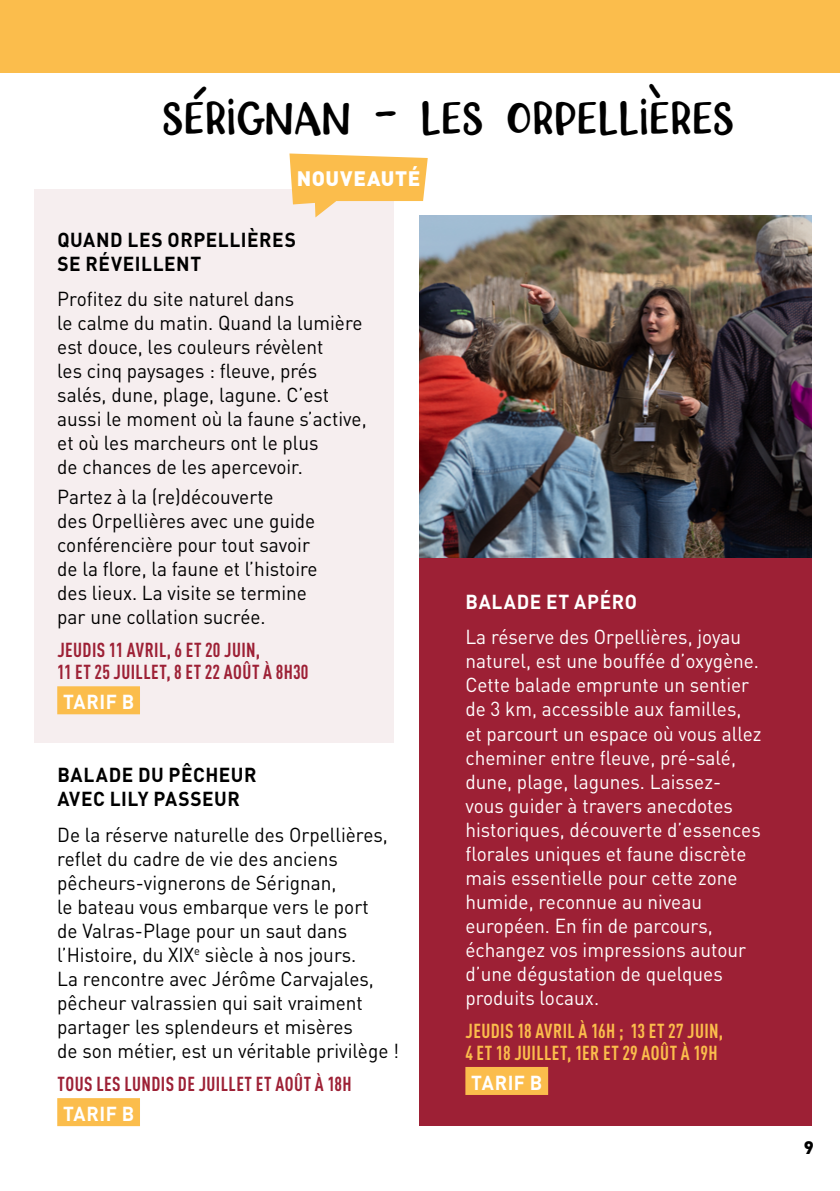
<style>
.page{position:relative;width:840px;height:1191px;background:#fff}
.page>*{position:absolute;margin:0;border:0;box-sizing:border-box;transform-origin:0 0}
.t1{font:43.4px "RWA Honeydew";color:#000;scale:.95 1}
.t2{font:900 20.6px "DIN Pro";letter-spacing:.03em;color:#fff}
.t3{font:20px/24px "DIN Pro";color:#000;scale:.95 1}
.t4{font:20px/24px "DIN Pro";color:#fff;scale:.95 1}
.t5{font:700 condensed 20px/22px "DIN Pro";letter-spacing:.025em;color:#9d2035;scale:.95 1}
.t6{font:700 20px/24px "DIN Pro";letter-spacing:.03em;color:#000;scale:.95 1}
.t7{font:700 condensed 20px/22px "DIN Pro";letter-spacing:.02em;color:#fbbd4c;scale:.95 1}
.t8{font:700 20px "DIN Pro";letter-spacing:.03em;color:#fff;scale:.95 1}
.t9{font:900 18px "DIN Pro";color:#000}
</style>
<div class="page">
<div style="left:0;top:0;width:839px;height:72px;background:#fbbd4c"></div>
<div style="left:419px;top:557px;width:392px;height:568px;background:#9d2035"></div>
<div style="left:34px;top:189px;width:359px;height:554px;background:#f6eeef"></div>
<div style="left:57px;top:686px;width:83px;height:28px;background:#fbbd4c"></div>
<img style="left:419px;top:215px;width:391px;height:342px">
<svg style="left:289px;top:153px;width:138px;height:64px"></svg>
<div style="left:57px;top:1098px;width:83px;height:28px;background:#fbbd4c"></div>
<div style="left:465px;top:1067px;width:83px;height:28px;background:#fbbd4c"></div>
<h1 class="t1" style="left:162px;top:94px;width:603px">SÉRIGNAN - LES ORPELLIÈRES</h1>
<p class="t2" style="left:296px;top:161px;width:125px">NOUVEAUTÉ</p>
<p class="t6" style="left:57px;top:225px;width:252px">QUAND LES ORPELLIÈRES<br>SE RÉVEILLENT</p>
<p class="t3" style="left:57px;top:285px;width:327px">Profitez du site naturel dans<br>le calme du matin. Quand la lumière est douce, les couleurs révèlent<br>les cinq paysages : fleuve, prés salés, dune, plage, lagune. C’est aussi le moment où la faune s’active, et où les marcheurs ont le plus<br>de chances de les apercevoir.</p>
<p class="t3" style="left:57px;top:483px;width:275px">Partez à la (re)découverte<br>des Orpellières avec une guide conférencière pour tout savoir de la flore, la faune et l’histoire des lieux. La visite se termine par une collation sucrée.</p>
<p class="t5" style="left:57px;top:637px;width:266px">JEUDIS 11 AVRIL, 6 ET 20 JUIN,<br>11 ET 25 JUILLET, 8 ET 22 AOÛT À 8H30</p>
<p class="t8" style="left:63px;top:685px;width:76px">TARIF B</p>
<p class="t6" style="left:57px;top:760px;width:211px">BALADE DU PÊCHEUR<br>AVEC LILY PASSEUR</p>
<p class="t3" style="left:57px;top:820px;width:361px">De la réserve naturelle des Orpellières, reflet du cadre de vie des anciens pêcheurs-vignerons de Sérignan,<br>le bateau vous embarque vers le port<br>de Valras-Plage pour un saut dans l’Histoire, du XIX<sup>e</sup> siècle à nos jours.<br>La rencontre avec Jérôme Carvajales, pêcheur valrassien qui sait vraiment partager les splendeurs et misères<br>de son métier, est un véritable privilège !</p>
<p class="t5" style="left:57px;top:1071px;width:311px">TOUS LES LUNDIS DE JUILLET ET AOÛT À 18H</p>
<p class="t8" style="left:63px;top:1096px;width:76px">TARIF B</p>
<p class="t8" style="left:465px;top:585px;width:182px">BALADE ET APÉRO</p>
<p class="t4" style="left:465px;top:623px;width:313px">La réserve des Orpellières, joyau naturel, est une bouffée d’oxygène.<br>Cette balade emprunte un sentier de 3 km, accessible aux familles, et parcourt un espace où vous allez cheminer entre fleuve, pré-salé, dune, plage, lagunes. Laissez&shy;vous guider à travers anecdotes historiques, découverte d’essences florales uniques et faune discrète mais essentielle pour cette zone humide, reconnue au niveau européen. En fin de parcours, échangez vos impressions autour d’une dégustation de quelques produits locaux.</p>
<p class="t7" style="left:465px;top:1018px;width:273px">JEUDIS 18 AVRIL À 16H ; 13 ET 27 JUIN,<br>4 ET 18 JUILLET, 1ER ET 29 AOÛT À 19H</p>
<p class="t8" style="left:471px;top:1065px;width:76px">TARIF B</p>
<p class="t9" style="left:803px;top:1131px;width:12px">9</p>
</div>
